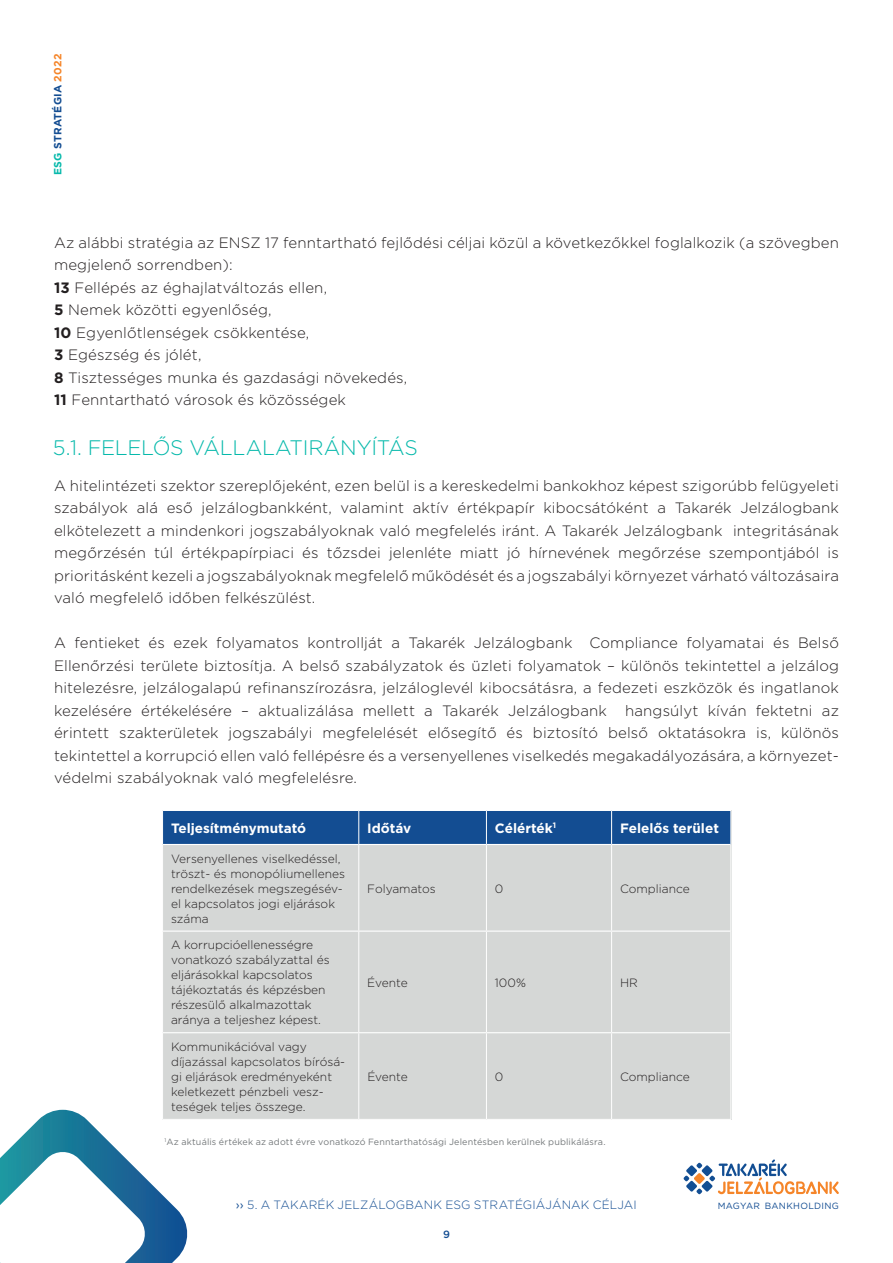
<style>
.page{position:relative;width:893px;height:1263px;background:#fff}
.page>*{position:absolute;margin:0;border:0;box-sizing:border-box;transform-origin:0 0}
.t1{font:300 21px "Gotham";letter-spacing:-.015em;color:#06b9ab}
.t2{font:300 15px/22.5px "Gotham";letter-spacing:.01em;color:#231f20;text-align:justify}
.t3{font:700 13.5px "Gotham";color:#fff}
.t4{font:300 12px/15px "Gotham";color:#231f20}
.t5{font:300 12px "Gotham";letter-spacing:.01em;color:#134d92}
.t6{font:700 10.5px "Gotham";letter-spacing:.025em;color:#134d92}
.t7{font:500 10.5px "Gotham";color:#134d92}
.t8{font:9px "Gotham";letter-spacing:.015em;color:#75797b}
.t9{font:9px "Gotham";letter-spacing:.03em;color:#134d92}
.s1{color:#06b9ab}
.s2{color:#f58529}
.s3{font-weight:700}
.s4{font-weight:400}
</style>
<div class="page">
<svg style="left:683px;top:1159px;width:156px;height:35px"></svg>
<div style="left:162px;top:810px;width:569px;height:310px;background:#d5d7d6"></div>
<div style="left:163px;top:811px;width:567px;height:33px;background:#134d92"></div>
<hr style="left:162px;top:810px;width:197px;height:1px;background:#fff">
<hr style="left:162px;top:811px;width:1px;height:33px;background:#fff">
<hr style="left:359px;top:810px;width:127px;height:1px;background:#fff">
<hr style="left:486px;top:810px;width:126px;height:1px;background:#fff">
<hr style="left:612px;top:810px;width:119px;height:1px;background:#fff">
<hr style="left:730px;top:811px;width:1px;height:33px;background:#fff">
<hr style="left:162px;top:844px;width:1px;height:87px;background:#fff">
<hr style="left:730px;top:844px;width:1px;height:87px;background:#fff">
<hr style="left:162px;top:931px;width:1px;height:102px;background:#fff">
<hr style="left:730px;top:931px;width:1px;height:102px;background:#fff">
<hr style="left:162px;top:1033px;width:1px;height:86px;background:#fff">
<hr style="left:730px;top:1033px;width:1px;height:86px;background:#fff">
<hr style="left:162px;top:1119px;width:197px;height:1px;background:#fff">
<hr style="left:359px;top:1119px;width:127px;height:1px;background:#fff">
<hr style="left:486px;top:1119px;width:126px;height:1px;background:#fff">
<hr style="left:612px;top:1119px;width:119px;height:1px;background:#fff">
<hr style="left:358px;top:811px;width:1px;height:33px;background:#fff">
<hr style="left:486px;top:811px;width:1px;height:33px;background:#fff">
<hr style="left:611px;top:811px;width:1px;height:33px;background:#fff">
<hr style="left:358px;top:845px;width:1px;height:85px;background:#fff">
<hr style="left:486px;top:845px;width:1px;height:85px;background:#fff">
<hr style="left:611px;top:845px;width:1px;height:85px;background:#fff">
<hr style="left:358px;top:932px;width:1px;height:100px;background:#fff">
<hr style="left:486px;top:932px;width:1px;height:100px;background:#fff">
<hr style="left:611px;top:932px;width:1px;height:100px;background:#fff">
<hr style="left:358px;top:1033px;width:1px;height:86px;background:#fff">
<hr style="left:486px;top:1033px;width:1px;height:86px;background:#fff">
<hr style="left:611px;top:1033px;width:1px;height:86px;background:#fff">
<hr style="left:163px;top:844px;width:196px;height:1px;background:#fff">
<hr style="left:359px;top:844px;width:127px;height:1px;background:#fff">
<hr style="left:486px;top:844px;width:126px;height:1px;background:#fff">
<hr style="left:612px;top:844px;width:118px;height:1px;background:#fff">
<hr style="left:163px;top:930px;width:196px;height:2px;background:#fff">
<hr style="left:359px;top:930px;width:127px;height:2px;background:#fff">
<hr style="left:486px;top:930px;width:126px;height:2px;background:#fff">
<hr style="left:612px;top:930px;width:118px;height:2px;background:#fff">
<hr style="left:163px;top:1032px;width:196px;height:1px;background:#fff">
<hr style="left:359px;top:1032px;width:127px;height:1px;background:#fff">
<hr style="left:486px;top:1032px;width:126px;height:1px;background:#fff">
<hr style="left:612px;top:1032px;width:118px;height:1px;background:#fff">
<svg style="left:0;top:1110px;width:188px;height:153px"></svg>
<p class="t6" style="left:51px;top:175px;width:123px;rotate:-90deg"><span class="s1">ESG</span> STRATÉGIA <span class="s2">2022</span></p>
<p class="t2" style="left:54px;top:231px;width:786px;text-align:left">Az alábbi stratégia az ENSZ 17 fenntartható fejlődési céljai közül a következőkkel foglalkozik (a szövegben megjelenő sorrendben):<br><span class="s3">13</span> Fellépés az éghajlatváltozás ellen,<br><span class="s3">5</span> Nemek közötti egyenlőség,<br><span class="s3">10</span> Egyenlőtlenségek csökkentése,<br><span class="s3">3</span> Egészség és jólét,<br><span class="s3">8</span> Tisztességes munka és gazdasági növekedés,<br><span class="s3">11</span> Fenntartható városok és közösségek</p>
<h1 class="t1" style="left:53px;top:434px;width:366px">5.1. FELELŐS VÁLLALATIRÁNYÍTÁS</h1>
<p class="t2" style="left:54px;top:474px;width:786px">A hitelintézeti szektor szereplőjeként, ezen belül is a kereskedelmi bankokhoz képest szigorúbb felügyeleti szabályok alá eső jelzálogbankként, valamint aktív értékpapír kibocsátóként a Takarék Jelzálogbank elkötelezett a mindenkori jogszabályoknak való megfelelés iránt. A Takarék Jelzálogbank integritásának megőrzésén túl értékpapírpiaci és tőzsdei jelenléte miatt jó hírnevének megőrzése szempontjából is prioritásként kezeli a jogszabályoknak megfelelő működését és a jogszabályi környezet várható változásaira való megfelelő időben felkészülést.</p>
<p class="t2" style="left:54px;top:631px;width:786px">A fentieket és ezek folyamatos kontrollját a Takarék Jelzálogbank Compliance folyamatai és Belső Ellenőrzési területe biztosítja. A belső szabályzatok és üzleti folyamatok – különös tekintettel a jelzálog hitelezésre, jelzálogalapú refinanszírozásra, jelzáloglevél kibocsátásra, a fedezeti eszközök és ingatlanok kezelésére értékelésére – aktualizálása mellett a Takarék Jelzálogbank hangsúlyt kíván fektetni az érintett szakterületek jogszabályi megfelelését elősegítő és biztosító belső oktatásokra is, különös tekintettel a korrupció ellen való fellépésre és a versenyellenes viselkedés megakadályozására, a környezet&shy;védelmi szabályoknak való megfelelésre.</p>
<p class="t3" style="left:171px;top:819px;width:137px">Teljesítménymutató</p>
<p class="t3" style="left:367px;top:819px;width:46px">Időtáv</p>
<p class="t3" style="left:495px;top:819px;width:63px">Célérték<sup>1</sup></p>
<p class="t3" style="left:620px;top:819px;width:100px">Felelős terület</p>
<p class="t4" style="left:171px;top:850px;width:176px">Versenyellenes viselkedéssel, tröszt- és monopóliumellenes rendelkezések megszegésév&shy;el kapcsolatos jogi eljárások száma</p>
<p class="t4" style="left:367px;top:880px;width:70px">Folyamatos</p>
<p class="t4" style="left:495px;top:880px;width:10px">0</p>
<p class="t4" style="left:620px;top:880px;width:71px">Compliance</p>
<p class="t4" style="left:171px;top:937px;width:160px">A korrupcióellenességre vonatkozó szabályzattal és eljárásokkal kapcsolatos tájékoztatás és képzésben részesülő alkalmazottak aránya a teljeshez képest.</p>
<p class="t4" style="left:171px;top:1039px;width:176px">Kommunikációval vagy díjazással kapcsolatos bírósá&shy;gi eljárások eredményeként keletkezett pénzbeli vesz&shy;teségek teljes összege.</p>
<p class="t4" style="left:367px;top:975px;width:42px">Évente</p>
<p class="t4" style="left:495px;top:975px;width:32px">100%</p>
<p class="t4" style="left:620px;top:975px;width:19px">HR</p>
<p class="t4" style="left:367px;top:1069px;width:42px">Évente</p>
<p class="t4" style="left:495px;top:1069px;width:10px">0</p>
<p class="t4" style="left:620px;top:1069px;width:71px">Compliance</p>
<p class="t8" style="left:165px;top:1136px;width:442px"><sup>1</sup>Az aktuális értékek az adott évre vonatkozó Fenntarthatósági Jelentésben kerülnek publikálásra.</p>
<p class="t5" style="left:236px;top:1197px;width:402px"><span class="s4">››</span> 5. A TAKARÉK JELZÁLOGBANK ESG STRATÉGIÁJÁNAK CÉLJAI</p>
<p class="t7" style="left:443px;top:1227px;width:8px">9</p>
<p class="t9" style="left:718px;top:1200px;width:123px">MAGYAR BANKHOLDING</p>
</div>
